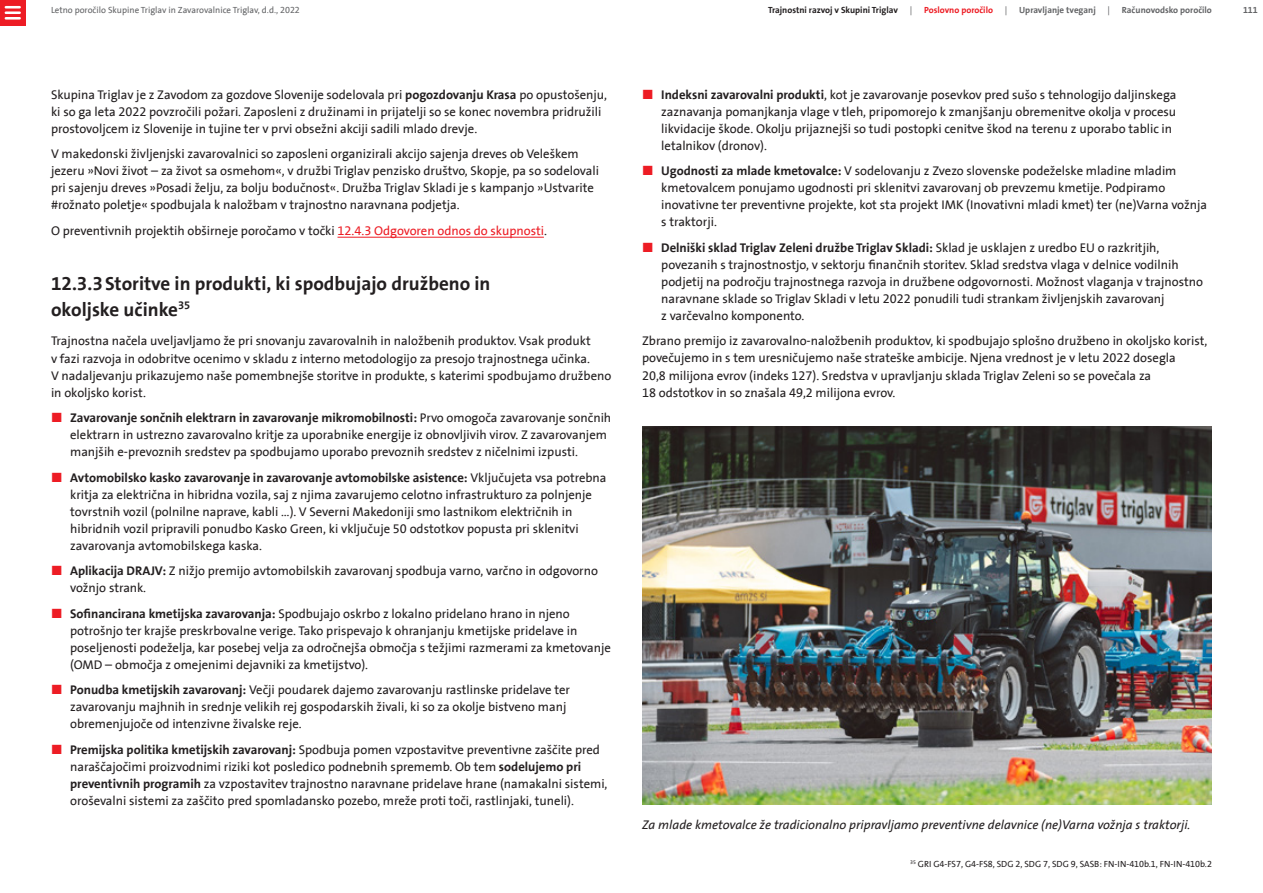
<style>
.page{position:relative;width:1263px;height:893px;background:#fff}
.page>*{position:absolute;margin:0;border:0;box-sizing:border-box;transform-origin:0 0}
.t1{font:700 19.05px/25.5px "Triglav The Sans";color:#231f20}
.t2{font:12.75px/17px "Triglav The Sans";color:#231f20}
.t3{font:italic 12.75px "Triglav The Sans";color:#231f20}
.t4{font:9px "Triglav The Sans";color:#231f20}
.t5{font:9px "Triglav The Sans";color:#636466}
.t6{font:700 9px "Triglav The Sans";color:#636466}
.t7{font:700 9px "Triglav The Sans";color:#231f20}
.t8{font:700 9px "Triglav The Sans";color:#ed1c24}
.s1{font-weight:700}
.s2{color:#ed1c24}
</style>
<div class="page">
<div style="left:0;top:0;width:26px;height:26px;background:#ed1c24"></div>
<hr style="left:6px;top:11px;width:14px;height:3px;background:#fff">
<hr style="left:6px;top:6px;width:14px;height:3px;background:#fff">
<hr style="left:6px;top:17px;width:14px;height:3px;background:#fff">
<hr style="left:337px;top:237px;width:207px;height:1px;background:#ed1c24">
<img style="left:642px;top:426px;width:570px;height:379px">
<p class="t5" style="left:51px;top:6px;width:250px">Letno poročilo Skupine Triglav in Zavarovalnice Triglav, d.d., 2022</p>
<p class="t7" style="left:768px;top:5px;width:131px">Trajnostni razvoj v Skupini Triglav</p>
<p class="t5" style="left:910px;top:6px;width:4px">|</p>
<p class="t8" style="left:924px;top:5px;width:70px">Poslovno poročilo</p>
<p class="t5" style="left:1005px;top:6px;width:4px">|</p>
<p class="t6" style="left:1019px;top:5px;width:78px">Upravljanje tveganj</p>
<p class="t5" style="left:1107px;top:6px;width:4px">|</p>
<p class="t6" style="left:1122px;top:5px;width:92px">Računovodsko poročilo</p>
<p class="t6" style="left:1243px;top:5px;width:16px">111</p>
<p class="t2" style="left:51px;top:86px;width:558px">Skupina Triglav je z Zavodom za gozdove Slovenije sodelovala pri <span class="s1">pogozdovanju Krasa</span> po opustošenju, ki so ga leta 2022 povzročili požari. Zaposleni z družinami in prijatelji so se konec novembra pridružili prostovoljcem iz Slovenije in tujine ter v prvi obsežni akciji sadili mlado drevje.</p>
<p class="t2" style="left:51px;top:146px;width:549px">V makedonski življenjski zavarovalnici so zaposleni organizirali akcijo sajenja dreves ob Veleškem jezeru »Novi život – za život sa osmehom«, v družbi Triglav penzisko društvo, Skopje, pa so sodelovali pri sajenju dreves »Posadi želju, za bolju bodučnost«. Družba Triglav Skladi je s kampanjo »Ustvarite #rožnato poletje« spodbujala k naložbam v trajnostno naravnana podjetja.</p>
<p class="t2" style="left:51px;top:222px;width:497px">O preventivnih projektih obširneje poročamo v točki <span class="s2">12.4.3 Odgovoren odnos do skupnosti</span>.</p>
<h1 class="t1" style="left:51px;top:271px;width:441px">12.3.3Storitve in produkti, ki spodbujajo družbeno in okoljske učinke<sup>35</sup></h1>
<p class="t2" style="left:51px;top:333px;width:562px">Trajnostna načela uveljavljamo že pri snovanju zavarovalnih in naložbenih produktov. Vsak produkt<br>v fazi razvoja in odobritve ocenimo v skladu z interno metodologijo za presojo trajnostnega učinka.<br>V nadaljevanju prikazujemo naše pomembnejše storitve in produkte, s katerimi spodbujamo družbeno in okoljsko korist.</p>
<p class="t2" style="left:70px;top:410px;width:543px"><span class="s1">Zavarovanje sončnih elektrarn in zavarovanje mikromobilnosti:</span> Prvo omogoča zavarovanje sončnih elektrarn in ustrezno zavarovalno kritje za uporabnike energije iz obnovljivih virov. Z zavarovanjem manjših e-prevoznih sredstev pa spodbujamo uporabo prevoznih sredstev z ničelnimi izpusti.</p>
<p class="t2" style="left:70px;top:469px;width:538px"><span class="s1">Avtomobilsko kasko zavarovanje in zavarovanje avtomobilske asistence:</span> Vključujeta vsa potrebna kritja za električna in hibridna vozila, saj z njima zavarujemo celotno infrastrukturo za polnjenje tovrstnih vozil (polnilne naprave, kabli …). V Severni Makedoniji smo lastnikom električnih in hibridnih vozil pripravili ponudbo Kasko Green, ki vključuje 50 odstotkov popusta pri sklenitvi zavarovanja avtomobilskega kaska.</p>
<p class="t2" style="left:70px;top:563px;width:529px"><span class="s1">Aplikacija DRAJV:</span> Z nižjo premijo avtomobilskih zavarovanj spodbuja varno, varčno in odgovorno vožnjo strank.</p>
<p class="t2" style="left:70px;top:605px;width:542px"><span class="s1">Sofinancirana kmetijska zavarovanja:</span> Spodbujajo oskrbo z lokalno pridelano hrano in njeno potrošnjo ter krajše preskrbovalne verige. Tako prispevajo k ohranjanju kmetijske pridelave in poseljenosti podeželja, kar posebej velja za odročnejša območja s težjimi razmerami za kmetovanje (OMD – območja z omejenimi dejavniki za kmetijstvo).</p>
<p class="t2" style="left:70px;top:682px;width:501px"><span class="s1">Ponudba kmetijskih zavarovanj:</span> Večji poudarek dajemo zavarovanju rastlinske pridelave ter zavarovanju majhnih in srednje velikih rej gospodarskih živali, ki so za okolje bistveno manj obremenjujoče od intenzivne živalske reje.</p>
<p class="t2" style="left:70px;top:741px;width:539px"><span class="s1">Premijska politika kmetijskih zavarovanj:</span> Spodbuja pomen vzpostavitve preventivne zaščite pred naraščajočimi proizvodnimi riziki kot posledico podnebnih sprememb. Ob tem <span class="s1">sodelujemo pri preventivnih programih</span> za vzpostavitev trajnostno naravnane pridelave hrane (namakalni sistemi, oroševalni sistemi za zaščito pred spomladansko pozebo, mreže proti toči, rastlinjaki, tuneli).</p>
<p class="t2" style="left:661px;top:86px;width:517px"><span class="s1">Indeksni zavarovalni produkti</span>, kot je zavarovanje posevkov pred sušo s tehnologijo daljinskega zaznavanja pomanjkanja vlage v tleh, pripomorejo k zmanjšanju obremenitve okolja v procesu likvidacije škode. Okolju prijaznejši so tudi postopki cenitve škod na terenu z uporabo tablic in letalnikov (dronov).</p>
<p class="t2" style="left:661px;top:163px;width:547px"><span class="s1">Ugodnosti za mlade kmetovalce:</span> V sodelovanju z Zvezo slovenske podeželske mladine mladim kmetovalcem ponujamo ugodnosti pri sklenitvi zavarovanj ob prevzemu kmetije. Podpiramo inovativne ter preventivne projekte, kot sta projekt IMK (Inovativni mladi kmet) ter (ne)Varna vožnja s traktorji.</p>
<p class="t2" style="left:661px;top:239px;width:543px"><span class="s1">Delniški sklad Triglav Zeleni družbe Triglav Skladi:</span> Sklad je usklajen z uredbo EU o razkritjih, povezanih s trajnostnostjo, v sektorju finančnih storitev. Sklad sredstva vlaga v delnice vodilnih podjetij na področju trajnostnega razvoja in družbene odgovornosti. Možnost vlaganja v trajnostno naravnane sklade so Triglav Skladi v letu 2022 ponudili tudi strankam življenjskih zavarovanj<br>z varčevalno komponento.</p>
<p class="t2" style="left:642px;top:333px;width:567px">Zbrano premijo iz zavarovalno-naložbenih produktov, ki spodbujajo splošno družbeno in okoljsko korist, povečujemo in s tem uresničujemo naše strateške ambicije. Njena vrednost je v letu 2022 dosegla<br>20,8 milijona evrov (indeks 127). Sredstva v upravljanju sklada Triglav Zeleni so se povečala za<br>18 odstotkov in so znašala 49,2 milijona evrov.</p>
<p class="t3" style="left:642px;top:818px;width:550px">Za mlade kmetovalce že tradicionalno pripravljamo preventivne delavnice (ne)Varna vožnja s traktorji.</p>
<p class="t4" style="left:910px;top:859px;width:303px"><sup>35</sup> GRI G4-FS7, G4-FS8, SDG 2, SDG 7, SDG 9, SASB: FN-IN-410b.1, FN-IN-410b.2</p>
</div>
